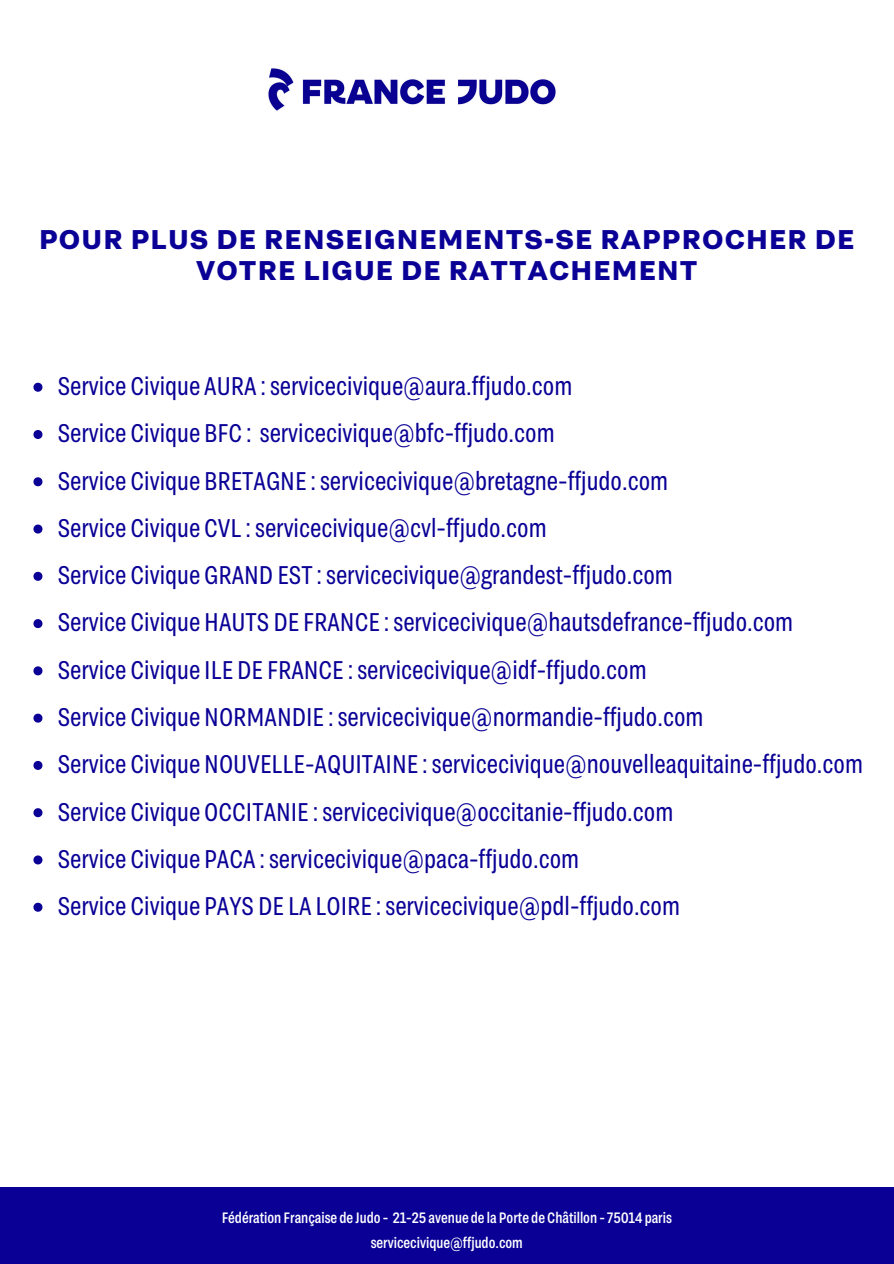
<style>
.page{position:relative;width:894px;height:1264px;background:#fff}
.page>*{position:absolute;margin:0;border:0;box-sizing:border-box;transform-origin:0 0}
.t1{font:700 27px/31.5px "Grtsk Peta";letter-spacing:.04em;color:#0a0096;text-align:center}
.t2{font:25.5px "Grtsk Zetta";color:#0a0096}
.t3{font:500 15px "Grtsk Zetta";color:#fff}
</style>
<div class="page">
<svg style="left:33px;top:383px;width:9px;height:9px"></svg>
<svg style="left:33px;top:430px;width:9px;height:9px"></svg>
<svg style="left:33px;top:477px;width:9px;height:9px"></svg>
<svg style="left:33px;top:524px;width:9px;height:9px"></svg>
<svg style="left:33px;top:572px;width:9px;height:9px"></svg>
<svg style="left:33px;top:619px;width:9px;height:9px"></svg>
<svg style="left:33px;top:666px;width:9px;height:9px"></svg>
<svg style="left:33px;top:713px;width:9px;height:9px"></svg>
<svg style="left:33px;top:761px;width:9px;height:9px"></svg>
<svg style="left:33px;top:808px;width:9px;height:9px"></svg>
<svg style="left:33px;top:855px;width:9px;height:9px"></svg>
<svg style="left:33px;top:902px;width:9px;height:9px"></svg>
<div style="left:0;top:1187px;width:893px;height:76px;background:#0a0096"></div>
<img style="left:268px;top:68px;width:288px;height:43px">
<p class="t1" style="left:39px;top:222px;width:816px">POUR PLUS DE RENSEIGNEMENTS-SE RAPPROCHER DE<br>VOTRE LIGUE DE RATTACHEMENT</p>
<p class="t2" style="left:58px;top:369px;width:516px">Service Civique AURA : servicecivique@aura.ffjudo.com</p>
<h1 class="t2" style="left:58px;top:417px;width:498px">Service Civique BFC : servicecivique@bfc-ffjudo.com</h1>
<p class="t2" style="left:58px;top:464px;width:612px">Service Civique BRETAGNE : servicecivique@bretagne-ffjudo.com</p>
<p class="t2" style="left:58px;top:511px;width:490px">Service Civique CVL : servicecivique@cvl-ffjudo.com</p>
<p class="t2" style="left:58px;top:558px;width:616px">Service Civique GRAND EST : servicecivique@grandest-ffjudo.com</p>
<p class="t2" style="left:58px;top:606px;width:736px">Service Civique HAUTS DE FRANCE : servicecivique@hautsdefrance-ffjudo.com</p>
<p class="t2" style="left:58px;top:653px;width:590px">Service Civique ILE DE FRANCE : servicecivique@idf-ffjudo.com</p>
<p class="t2" style="left:58px;top:700px;width:647px">Service Civique NORMANDIE : servicecivique@normandie-ffjudo.com</p>
<p class="t2" style="left:58px;top:747px;width:806px">Service Civique NOUVELLE-AQUITAINE : servicecivique@nouvelleaquitaine-ffjudo.com</p>
<p class="t2" style="left:58px;top:795px;width:617px">Service Civique OCCITANIE : servicecivique@occitanie-ffjudo.com</p>
<p class="t2" style="left:58px;top:842px;width:523px">Service Civique PACA : servicecivique@paca-ffjudo.com</p>
<p class="t2" style="left:58px;top:889px;width:623px">Service Civique PAYS DE LA LOIRE : servicecivique@pdl-ffjudo.com</p>
<p class="t3" style="left:221px;top:1207px;width:451px">Fédération Française de Judo - 21-25 avenue de la Porte de Châtillon - 75014 paris</p>
<p class="t3" style="left:370px;top:1232px;width:154px">servicecivique@ffjudo.com</p>
</div>
